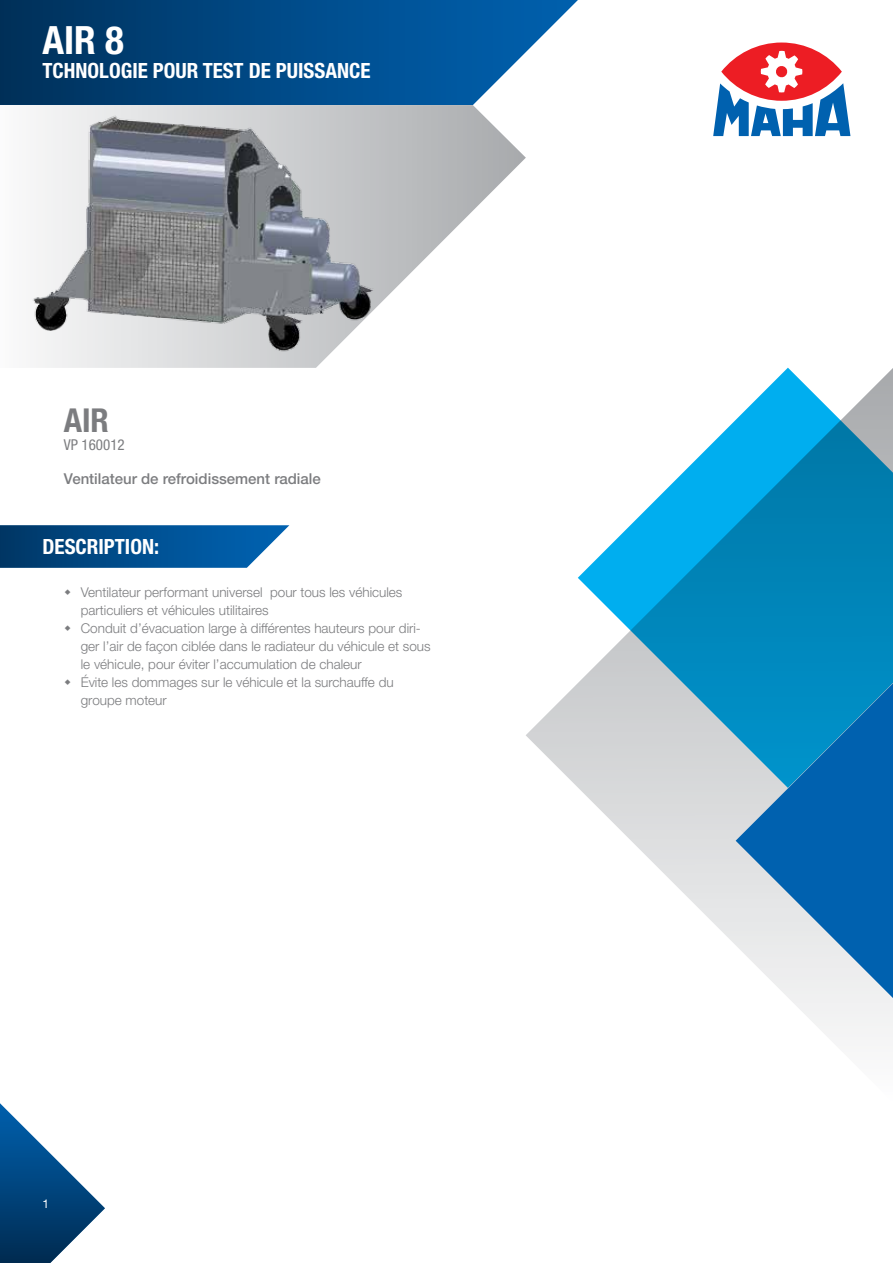
<style>
.page{position:relative;width:893px;height:1263px;background:#fff}
.page>*{position:absolute;margin:0;border:0;box-sizing:border-box;transform-origin:0 0}
.t1{font:700 condensed 39px "Helvetica Neue LTW1 G";color:#fff}
.t2{font:700 condensed 33px "Helvetica Neue LTW1 G";color:#6d6e71}
.t3{font:700 condensed 21px "Helvetica Neue LTW1 G";color:#fff}
.t4{font:500 15px "Helvetica Neue LTW1 G";color:#6d6e71}
.t5{font:condensed 15px "Helvetica Neue LTW1 G";color:#6d6e71}
.t6{font:300 13.5px/18px "Helvetica Neue LTW1 G";color:#6d6e71}
.t7{font:12px "Helvetica Neue LTW1 G";color:#fff}
</style>
<div class="page">
<svg style="left:526px;top:368px;width:367px;height:669px"></svg>
<svg style="left:736px;top:683px;width:157px;height:315px;background:#4a94c5"></svg>
<svg style="left:0;top:1103px;width:105px;height:160px"></svg>
<svg style="left:0;top:0;width:578px;height:105px;background:#17588e"></svg>
<svg style="left:0;top:525px;width:289px;height:43px;background:#135b95"></svg>
<svg style="left:721px;top:43px;width:121px;height:58px"></svg>
<svg style="left:713px;top:51px;width:137px;height:85px"></svg>
<svg style="left:36px;top:105px;width:490px;height:263px"></svg>
<img style="left:31px;top:108px;width:370px;height:249px">
<h1 class="t1" style="left:43px;top:17px;width:83px">AIR 8</h1>
<h3 class="t3" style="left:43px;top:58px;width:329px">TCHNOLOGIE POUR TEST DE PUISSANCE</h3>
<h2 class="t2" style="left:64px;top:401px;width:47px">AIR</h2>
<p class="t5" style="left:64px;top:436px;width:62px">VP 160012</p>
<p class="t4" style="left:64px;top:470px;width:259px">Ventilateur de refroidissement radiale</p>
<h3 class="t3" style="left:43px;top:534px;width:118px">DESCRIPTION:</h3>
<p class="t6" style="left:81px;top:583px;width:351px">Ventilateur performant universel pour tous les véhicules particuliers et véhicules utilitaires<br>Conduit d’évacuation large à différentes hauteurs pour diri&shy;ger l’air de façon ciblée dans le radiateur du véhicule et sous le véhicule, pour éviter l’accumulation de chaleur<br>Évite les dommages sur le véhicule et la surchauffe du groupe moteur</p>
<p class="t7" style="left:43px;top:1196px;width:8px">1</p>
</div>
